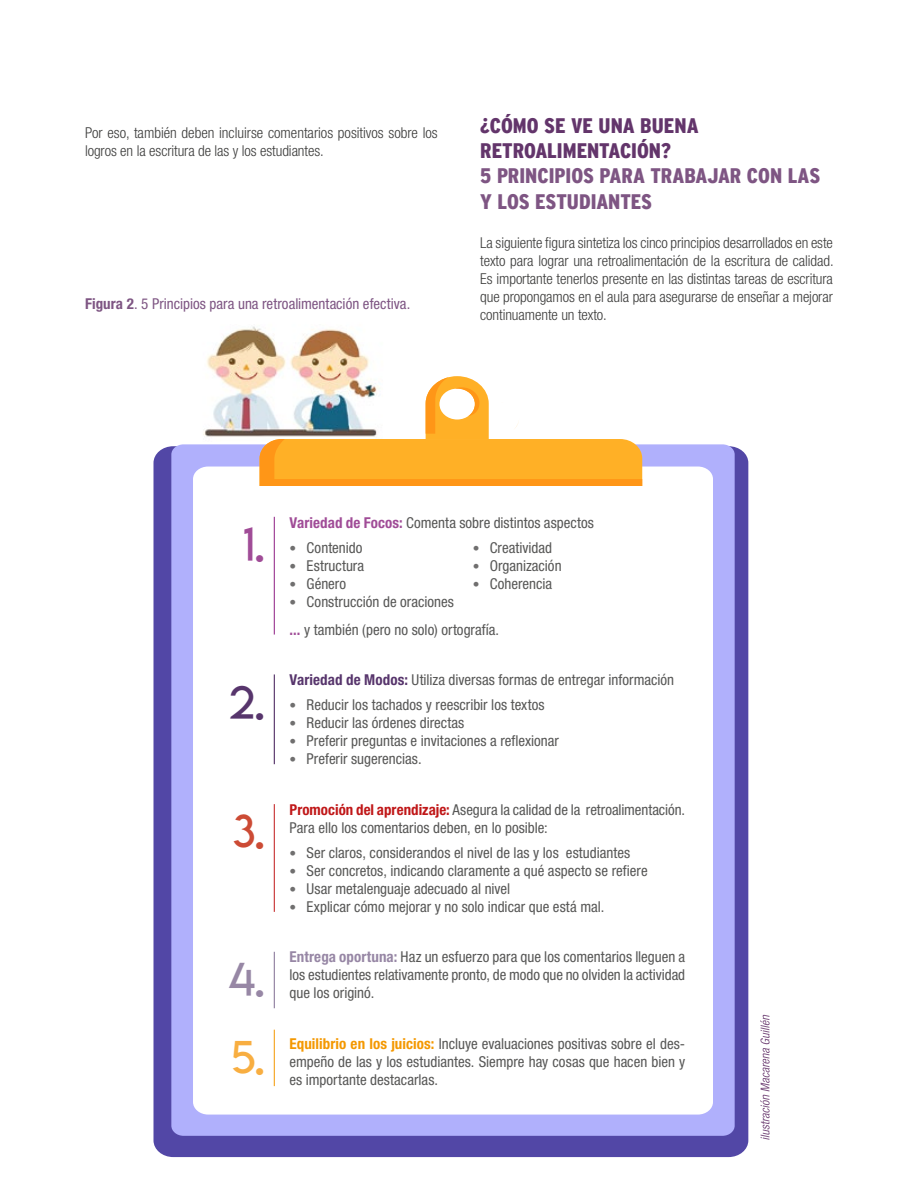
<style>
.page{position:relative;width:918px;height:1188px;background:#fff}
.page>*{position:absolute;margin:0;border:0;box-sizing:border-box;transform-origin:0 0}
.t1{font:45px "Lemon Milklight";color:#a04c97}
.t2{font:45px "Lemon Milklight";color:#57356c}
.t3{font:45px "Lemon Milklight";color:#cc4b35}
.t4{font:45px "Lemon Milklight";color:#9787a5}
.t5{font:45px "Lemon Milklight";color:#f8ae41}
.t6{font:900 21px/25.2px "Interstate Cond Mono";letter-spacing:-.005em;color:#7e5583}
.t7{font:900 21px/25.2px "Interstate Cond Mono";letter-spacing:-.005em;color:#63356b}
.t8{font:condensed 15px/18px "Helvetica Neue LT Std";color:#575756;text-align:justify}
.t9{font:300 condensed 15px/18px "Helvetica Neue LT Std";letter-spacing:-.005em;color:#3c3c3b}
.t10{font:condensed 15px "Helvetica Neue LT Std";color:#7e5583}
.s1{font-weight:700}
.s2{font-weight:700;color:#a04c97}
.s3{font-size:13.5px;color:#706f6f}
.s4{font-weight:700;color:#57356c}
.s5{font-weight:700;color:#c01718}
.s6{font-weight:700;color:#9787a5}
.s7{font-weight:700;color:#f49800}
</style>
<div class="page">
<img style="left:203px;top:326px;width:166px;height:111px">
<div style="left:153px;top:446px;width:595px;height:711px;background:#5247a6"></div>
<div style="left:171px;top:444px;width:564px;height:692px;background:#b0b0fc"></div>
<svg style="left:193px;top:467px;width:520px;height:648px"></svg>
<svg style="left:260px;top:376px;width:382px;height:110px"></svg>
<hr style="left:274px;top:517px;width:1px;height:118px;background:#8d1d82">
<hr style="left:274px;top:674px;width:1px;height:90px;background:#3c1452">
<hr style="left:274px;top:804px;width:1px;height:108px;background:#c01718">
<hr style="left:274px;top:952px;width:1px;height:56px;background:#7f6c91">
<hr style="left:274px;top:1030px;width:1px;height:56px;background:#f49800">
<svg style="left:760px;top:1014px;width:10px;height:126px"></svg>
<p class="t9" style="left:85px;top:124px;width:354px">Por eso, también deben incluirse comentarios positivos sobre los logros en la escritura de las y los estudiantes.</p>
<p class="t10" style="left:85px;top:295px;width:327px"><span class="s1">Figura 2</span>. 5 Principios para una retroalimentación efectiva.</p>
<h2 class="t7" style="left:480px;top:113px;width:220px">¿CÓMO SE VE UNA BUENA<br>RETROALIMENTACIÓN?</h2>
<h2 class="t6" style="left:480px;top:163px;width:342px">5 PRINCIPIOS PARA TRABAJAR CON LAS<br>Y LOS ESTUDIANTES</h2>
<p class="t9" style="left:480px;top:234px;width:355px;text-align:justify">La siguiente figura sintetiza los cinco principios desarrollados en este texto para lograr una retroalimentación de la escritura de calidad.<br>Es importante tenerlos presente en las distintas tareas de escritura que propongamos en el aula para asegurarse de enseñar a mejorar continuamente un texto.</p>
<h1 class="t1" style="left:243px;top:517px;width:22px">1.</h1>
<h1 class="t2" style="left:229px;top:675px;width:36px">2.</h1>
<h1 class="t3" style="left:233px;top:804px;width:33px">3.</h1>
<h1 class="t4" style="left:228px;top:952px;width:38px">4.</h1>
<h1 class="t5" style="left:232px;top:1030px;width:34px">5.</h1>
<p class="t8" style="left:290px;top:513px;width:306px"><span class="s2">Variedad de Focos:</span> Comenta sobre distintos aspectos</p>
<p class="t8" style="left:290px;top:538px;width:74px"><span class="s3">•</span> Contenido</p>
<p class="t8" style="left:290px;top:556px;width:76px"><span class="s3">•</span> Estructura</p>
<p class="t8" style="left:290px;top:574px;width:58px"><span class="s3">•</span> Género</p>
<p class="t8" style="left:290px;top:592px;width:166px"><span class="s3">•</span> Construcción de oraciones</p>
<p class="t8" style="left:473px;top:538px;width:81px"><span class="s3">•</span> Creatividad</p>
<p class="t8" style="left:473px;top:556px;width:90px"><span class="s3">•</span> Organización</p>
<p class="t8" style="left:473px;top:574px;width:81px"><span class="s3">•</span> Coherencia</p>
<p class="t8" style="left:290px;top:620px;width:211px"><span class="s2">...</span> y también (pero no solo) ortografía.</p>
<p class="t8" style="left:290px;top:671px;width:386px"><span class="s4">Variedad de Modos:</span> Utiliza diversas formas de entregar información</p>
<p class="t8" style="left:290px;top:696px;width:257px"><span class="s3">•</span> Reducir los tachados y reescribir los textos</p>
<p class="t8" style="left:290px;top:714px;width:176px"><span class="s3">•</span> Reducir las órdenes directas</p>
<p class="t8" style="left:290px;top:732px;width:271px"><span class="s3">•</span> Preferir preguntas e invitaciones a reflexionar</p>
<p class="t8" style="left:290px;top:750px;width:134px"><span class="s3">•</span> Preferir sugerencias.</p>
<p class="t8" style="left:290px;top:800px;width:397px"><span class="s5">Promoción del aprendizaje:</span> Asegura la calidad de la retroalimentación.<br>Para ello los comentarios deben, en lo posible:</p>
<p class="t8" style="left:290px;top:843px;width:342px"><span class="s3">•</span> Ser claros, considerandos el nivel de las y los estudiantes</p>
<p class="t8" style="left:290px;top:861px;width:360px"><span class="s3">•</span> Ser concretos, indicando claramente a qué aspecto se refiere</p>
<p class="t8" style="left:290px;top:879px;width:222px"><span class="s3">•</span> Usar metalenguaje adecuado al nivel</p>
<p class="t8" style="left:290px;top:897px;width:316px"><span class="s3">•</span> Explicar cómo mejorar y no solo indicar que está mal.</p>
<p class="t8" style="left:290px;top:948px;width:397px"><span class="s6">Entrega oportuna:</span> Haz un esfuerzo para que los comentarios lleguen a los estudientes relativamente pronto, de modo que no olviden la actividad que los originó.</p>
<p class="t8" style="left:290px;top:1035px;width:397px"><span class="s7">Equilibrio en los juicios:</span> Incluye evaluaciones positivas sobre el des&shy;empeño de las y los estudiantes. Siempre hay cosas que hacen bien y es importante destacarlas.</p>
</div>
